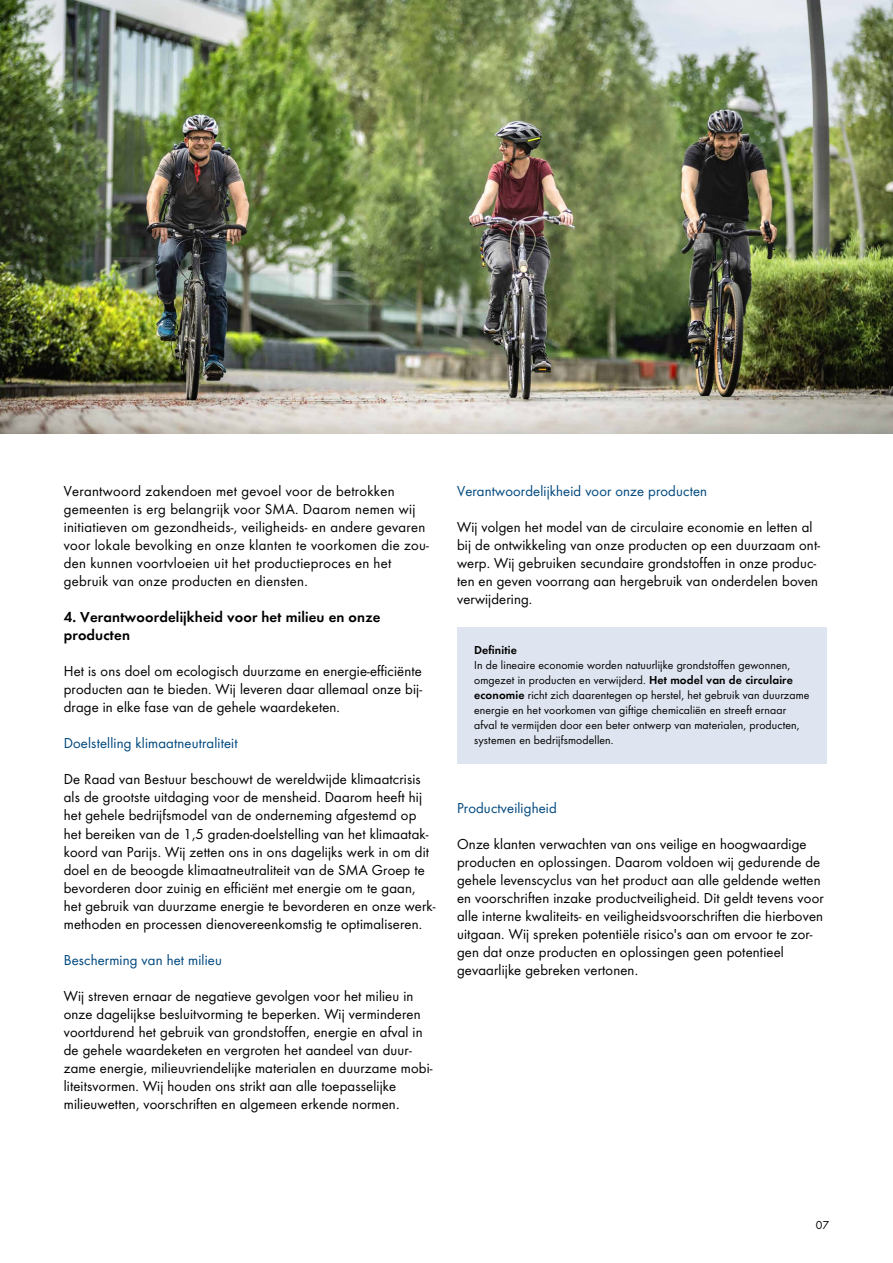
<style>
.page{position:relative;width:893px;height:1263px;background:#fff}
.page>*{position:absolute;margin:0;border:0;box-sizing:border-box;transform-origin:0 0}
.t1{font:15px/18px "SMA Futura Global";letter-spacing:.01em;color:#000}
.t2{font:15px "SMA Futura Global";letter-spacing:.01em;color:#00487e}
.t3{font:600 15px/18px "SMA Futura Global";letter-spacing:.01em;color:#000}
.t4{font:12px/15px "SMA Futura Global";letter-spacing:.01em;color:#000}
.t5{font:600 12px "SMA Futura Global";letter-spacing:.01em;color:#000}
.s1{font-weight:600}
</style>
<div class="page">
<img style="left:0;top:0;width:893px;height:434px">
<div style="left:457px;top:628px;width:370px;height:136px;background:#dfe5f0"></div>
<p class="t1" style="left:64px;top:482px;width:367px">Verantwoord zakendoen met gevoel voor de betrokken gemeenten is erg belangrijk voor SMA. Daarom nemen wij initiatieven om gezondheids-, veiligheids- en andere gevaren voor lokale bevolking en onze klanten te voorkomen die zou&shy;den kunnen voortvloeien uit het productieproces en het gebruik van onze producten en diensten.</p>
<p class="t3" style="left:64px;top:608px;width:318px">4. Verantwoordelijkheid voor het milieu en onze producten</p>
<p class="t1" style="left:64px;top:662px;width:360px;text-align:justify">Het is ons doel om ecologisch duurzame en energie-efficiënte producten aan te bieden. Wij leveren daar allemaal onze bij&shy;drage in elke fase van de gehele waardeketen.</p>
<p class="t2" style="left:64px;top:734px;width:175px">Doelstelling klimaatneutraliteit</p>
<p class="t1" style="left:64px;top:770px;width:373px">De Raad van Bestuur beschouwt de wereldwijde klimaatcrisis als de grootste uitdaging voor de mensheid. Daarom heeft hij het gehele bedrijfsmodel van de onderneming afgestemd op het bereiken van de 1,5 graden-doelstelling van het klimaatak&shy;koord van Parijs. Wij zetten ons in ons dagelijks werk in om dit doel en de beoogde klimaatneutraliteit van de SMA Groep te bevorderen door zuinig en efficiënt met energie om te gaan, het gebruik van duurzame energie te bevorderen en onze werk&shy;methoden en processen dienovereenkomstig te optimaliseren.</p>
<p class="t2" style="left:64px;top:950px;width:160px">Bescherming van het milieu</p>
<p class="t1" style="left:64px;top:986px;width:370px">Wij streven ernaar de negatieve gevolgen voor het milieu in onze dagelijkse besluitvorming te beperken. Wij verminderen voortdurend het gebruik van grondstoffen, energie en afval in de gehele waardeketen en vergroten het aandeel van duur&shy;zame energie, milieuvriendelijke materialen en duurzame mobi&shy;liteitsvormen. Wij houden ons strikt aan alle toepasselijke milieuwetten, voorschriften en algemeen erkende normen.</p>
<p class="t2" style="left:457px;top:482px;width:252px">Verantwoordelijkheid voor onze producten</p>
<p class="t1" style="left:457px;top:518px;width:365px">Wij volgen het model van de circulaire economie en letten al bij de ontwikkeling van onze producten op een duurzaam ont&shy;werp. Wij gebruiken secundaire grondstoffen in onze produc&shy;ten en geven voorrang aan hergebruik van onderdelen boven verwijdering.</p>
<p class="t5" style="left:474px;top:642px;width:44px">Definitie</p>
<p class="t4" style="left:474px;top:657px;width:337px">In de lineaire economie worden natuurlijke grondstoffen gewonnen, omgezet in producten en verwijderd. <span class="s1">Het model van de circulaire economie</span> richt zich daarentegen op herstel, het gebruik van duurzame energie en het voorkomen van giftige chemicaliën en streeft ernaar afval te vermijden door een beter ontwerp van materialen, producten, systemen en bedrijfsmodellen.</p>
<p class="t2" style="left:457px;top:799px;width:101px">Productveiligheid</p>
<p class="t1" style="left:457px;top:834px;width:368px">Onze klanten verwachten van ons veilige en hoogwaardige producten en oplossingen. Daarom voldoen wij gedurende de gehele levenscyclus van het product aan alle geldende wetten en voorschriften inzake productveiligheid. Dit geldt tevens voor alle interne kwaliteits- en veiligheidsvoorschriften die hierboven uitgaan. Wij spreken potentiële risico's aan om ervoor te zor&shy;gen dat onze producten en oplossingen geen potentieel gevaarlijke gebreken vertonen.</p>
<p class="t4" style="left:816px;top:1217px;width:15px">07</p>
</div>
